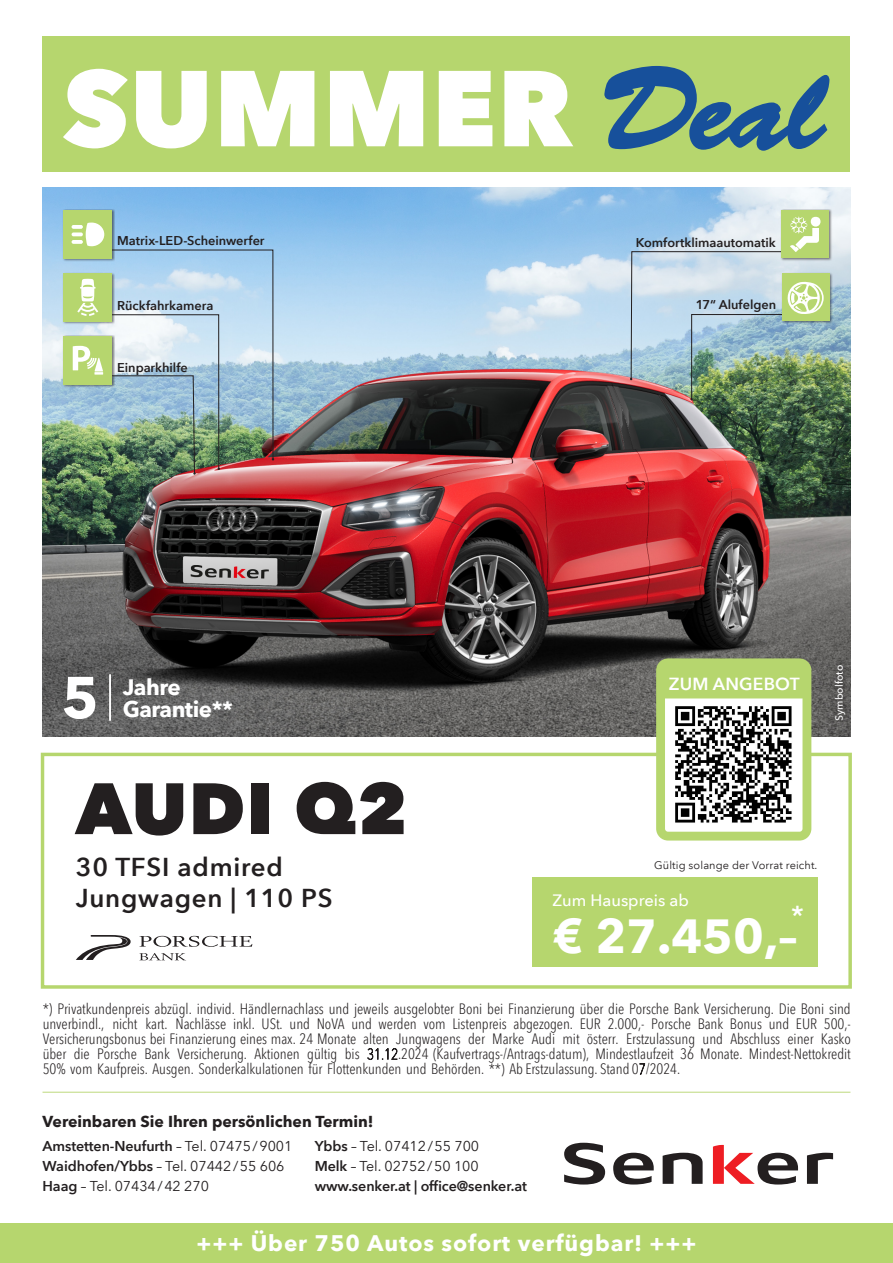
<style>
.page{position:relative;width:893px;height:1263px;background:#fff}
.page>*{position:absolute;margin:0;border:0;box-sizing:border-box;transform-origin:0 0}
.t1{font:800 106.5px "Avenir Next LT Pro";letter-spacing:.015em;color:#fff}
.t2{font:800 71.7px "Avenir Next LT Pro";letter-spacing:.02em;color:#231f20}
.t3{font:700 47.7px "Avenir Next LT Pro";color:#fff}
.t4{font:500 28.8px "Avenir Next LT Pro";color:#fff}
.t5{font:600 25.8px "Avenir Next LT Pro";letter-spacing:.03em;color:#231f20}
.t6{font:700 22.5px "Avenir Next LT Pro";letter-spacing:.04em;color:#fff}
.t7{font:700 22.35px "Avenir Next LT Pro";letter-spacing:-.02em;color:#fff}
.t8{font:600 17.55px "Avenir Next LT Pro";letter-spacing:.01em;color:#fff}
.t9{font:500 16.5px "Avenir Next LT Pro";color:#fff}
.t10{font:700 15.9px "Avenir Next LT Pro";color:#231f20}
.t11{font:300 condensed 15px/15px "Avenir Next LT Pro";letter-spacing:-.005em;color:#231f20;text-align:justify}
.t12{font:14.25px/19.8px "Avenir Next LT Pro";letter-spacing:-.005em;color:#231f20}
.t13{font:600 14.25px/19.8px "Avenir Next LT Pro";letter-spacing:-.005em;color:#231f20}
.t14{font:600 12.75px "Avenir Next LT Pro";letter-spacing:-.005em;color:#231f20}
.t15{font:10.95px "Avenir Next LT Pro";letter-spacing:.01em;color:#231f20}
.t16{font:500 10.5px "Avenir Next LT Pro";color:#fff}
.s1{font-family:"Brush Script Std";font-weight:400;font-size:112.5px;color:#17509b}
.s2{font-weight:200;font-stretch:normal}
.s3{font-weight:600}
.s4{font-weight:400}
</style>
<div class="page">
<img style="left:43px;top:188px;width:807px;height:548px">
<div style="left:0;top:1224px;width:893px;height:39px;background:#b6d66e"></div>
<div style="left:43px;top:36px;width:807px;height:136px;background:#b6d66e"></div>
<hr style="left:43px;top:1092px;width:807px;height:1px;background:#bdd97c">
<svg style="left:564px;top:1143px;width:41px;height:41px"></svg>
<svg style="left:613px;top:1153px;width:41px;height:31px"></svg>
<svg style="left:663px;top:1153px;width:40px;height:31px"></svg>
<svg style="left:713px;top:1145px;width:85px;height:39px"></svg>
<svg style="left:807px;top:1153px;width:26px;height:31px"></svg>
<div style="left:826px;top:657px;width:28px;height:72px;background:#231f20;opacity:.43"></div>
<div style="left:41px;top:753px;width:811px;height:236px;border:3px solid #b6d66e"></div>
<div style="left:532px;top:877px;width:286px;height:90px;background:#b6d66e"></div>
<svg style="left:76px;top:935px;width:176px;height:25px"></svg>
<svg style="left:656px;top:658px;width:155px;height:182px;background:#c0db84"></svg>
<hr style="left:109px;top:674px;width:2px;height:47px;background:#fff">
<svg style="left:64px;top:677px;width:31px;height:42px"></svg>
<div style="left:62px;top:209px;width:53px;height:53px;background:#231f20;opacity:.6"></div>
<div style="left:64px;top:210px;width:48px;height:49px;background:#b6d66e"></div>
<div style="left:78px;top:316px;width:160px;height:172px;background:#fff;opacity:.75"></div>
<div style="left:62px;top:272px;width:53px;height:52px;background:#231f20;opacity:.6"></div>
<div style="left:64px;top:273px;width:48px;height:48px;background:#b6d66e"></div>
<div style="left:780px;top:209px;width:52px;height:52px;background:#231f20;opacity:.6"></div>
<div style="left:781px;top:210px;width:48px;height:48px;background:#b6d66e"></div>
<div style="left:62px;top:335px;width:53px;height:52px;background:#231f20;opacity:.6"></div>
<div style="left:64px;top:336px;width:48px;height:48px;background:#b6d66e"></div>
<div style="left:781px;top:272px;width:52px;height:52px;background:#231f20;opacity:.6"></div>
<div style="left:782px;top:273px;width:47px;height:47px;background:#b6d66e"></div>
<img style="left:630px;top:216px;width:194px;height:184px">
<img style="left:72px;top:223px;width:202px;height:252px">
<img style="left:670px;top:700px;width:128px;height:129px">
<h1 class="t1" style="left:63px;top:43px;width:762px">SUMMER <span class="s1">Deal</span></h1>
<p class="t14" style="left:117px;top:233px;width:149px">Matrix-LED-Scheinwerfer</p>
<p class="t14" style="left:117px;top:298px;width:98px">Rückfahrkamera</p>
<p class="t14" style="left:117px;top:360px;width:72px">Einparkhilfe</p>
<p class="t14" style="left:636px;top:235px;width:141px">Komfortklimaautomatik</p>
<p class="t14" style="left:696px;top:297px;width:82px">17“ Alufelgen</p>
<h3 class="t7" style="left:123px;top:674px;width:60px">Jahre</h3>
<p class="t8" style="left:669px;top:673px;width:132px">ZUM ANGEBOT</p>
<h3 class="t7" style="left:123px;top:696px;width:112px">Garantie**</h3>
<p class="t16" style="left:833px;top:721px;width:57px;rotate:-90deg">Symbolfoto</p>
<h2 class="t2" style="left:76px;top:764px;width:334px">AUDI Q2</h2>
<h3 class="t5" style="left:76px;top:851px;width:209px">30 TFSI admired</h3>
<p class="t15" style="left:654px;top:859px;width:165px">Gültig solange der Vorrat reicht.</p>
<h3 class="t5" style="left:76px;top:882px;width:258px">Jungwagen | 110 PS</h3>
<p class="t9" style="left:553px;top:890px;width:138px">Zum Hauspreis ab</p>
<h3 class="t3" style="left:553px;top:906px;width:246px">€ 27.450,–</h3>
<h3 class="t4" style="left:791px;top:898px;width:15px">*</h3>
<p class="t11" style="left:43px;top:1001px;width:810px">*) Privatkundenpreis abzügl. individ. Händlernachlass und jeweils ausgelobter Boni bei Finanzierung über die Porsche Bank Versicherung. Die Boni sind unverbindl., nicht kart. Nachlässe inkl. USt. und NoVA und werden vom Listenpreis abgezogen. EUR 2.000,- Porsche Bank Bonus und EUR 500,- Versicherungsbonus bei Finanzierung eines max. 24 Monate alten Jungwagens der Marke Audi mit österr. Erstzulassung und Abschluss einer Kasko über die Porsche Bank Versicherung. Aktionen gültig bis <span class="s2">31.12</span>.2024 (Kaufvertrags-/Antrags-datum), Mindestlaufzeit 36 Monate. Mindest-Nettokredit 50% vom Kaufpreis. Ausgen. Sonderkalkulationen für Flottenkunden und Behörden. **) Ab Erstzulassung. Stand 0<span class="s2">7</span>/2024.</p>
<p class="t10" style="left:43px;top:1111px;width:332px">Vereinbaren Sie Ihren persönlichen Termin!</p>
<p class="t12" style="left:43px;top:1136px;width:251px"><span class="s3">Amstetten-Neufurth</span> – Tel. 07475/9001<br><span class="s3">Waidhofen/Ybbs</span> – Tel. 07442/55 606<br><span class="s3">Haag</span> – Tel. 07434/42 270</p>
<p class="t13" style="left:315px;top:1136px;width:214px">Ybbs <span class="s4">– Tel. 07412/55 700<br></span>Melk <span class="s4">– Tel. 02752/50 100 </span>www.senker.at | office@senker.at</p>
<h3 class="t6" style="left:197px;top:1229px;width:501px">+++ Über 750 Autos sofort verfügbar! +++</h3>
</div>
